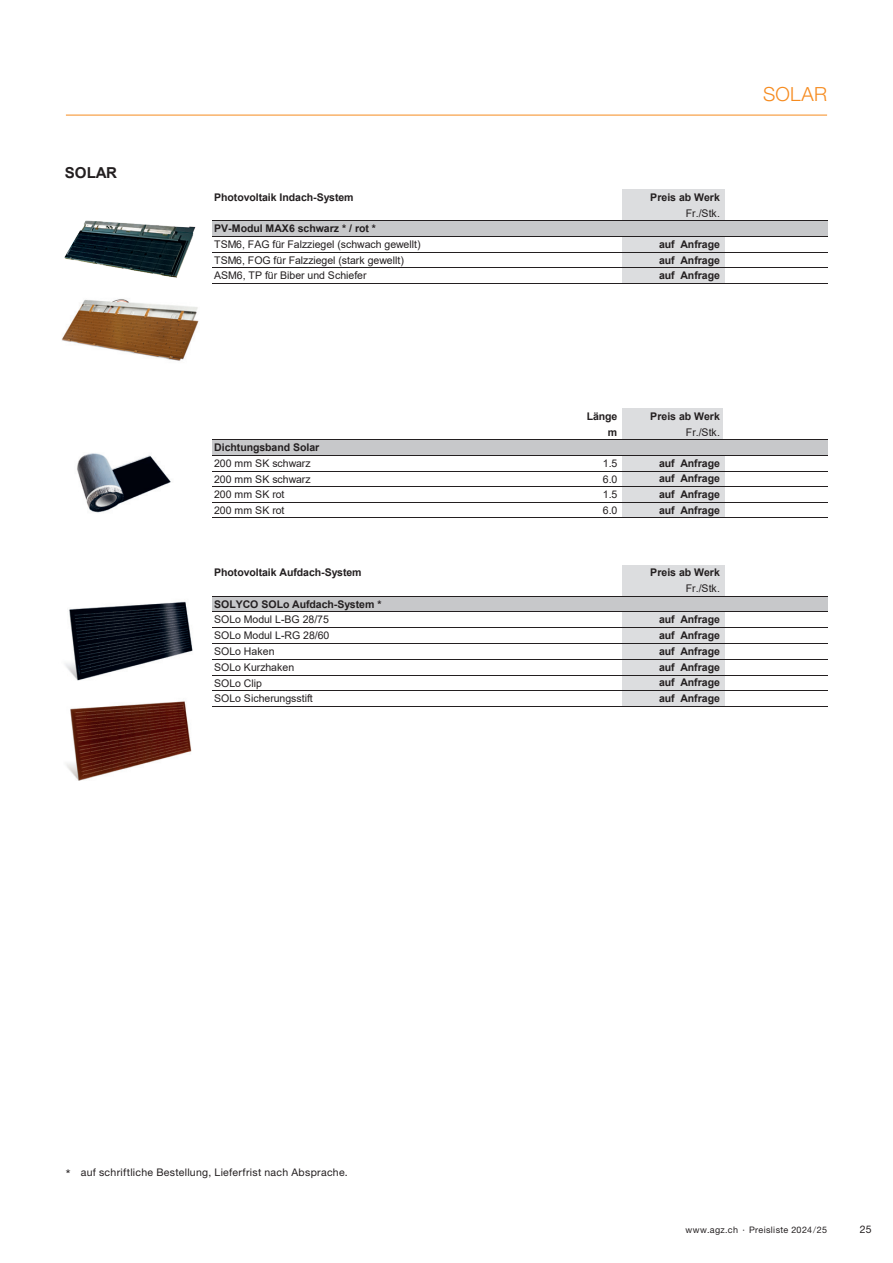
<style>
.page{position:relative;width:893px;height:1263px;background:#fff}
.page>*{position:absolute;margin:0;border:0;box-sizing:border-box;transform-origin:0 0}
.t1{font:300 19.5px "Helvetica Neue LT Std";letter-spacing:.01em;color:#f68b1f}
.t2{font:700 15.15px "Arial";color:#231f20}
.t3{font:700 10.5px "Arial";letter-spacing:-.005em;color:#231f20}
.t4{font:10.5px "Arial";letter-spacing:-.005em;color:#231f20}
.t5{font:10.5px "Helvetica Neue LT Std";letter-spacing:.03em;color:#231f20}
.t6{font:9px "Helvetica Neue LT Std";letter-spacing:.04em;color:#231f20}
.s1{font-size:13.5px}
.s2{font-weight:300}
</style>
<div class="page">
<hr style="left:66px;top:115px;width:761px;height:1px;background:#f68b1f">
<div style="left:622px;top:189px;width:103px;height:32px;background:#dcdddf"></div>
<div style="left:212px;top:221px;width:615px;height:16px;background:#c7c8ca"></div>
<div style="left:622px;top:236px;width:103px;height:16px;background:#dcdddf"></div>
<div style="left:622px;top:252px;width:103px;height:16px;background:#dcdddf"></div>
<div style="left:622px;top:268px;width:103px;height:15px;background:#dcdddf"></div>
<div style="left:622px;top:408px;width:100px;height:16px;background:#dcdddf"></div>
<div style="left:622px;top:424px;width:100px;height:16px;background:#dcdddf"></div>
<div style="left:212px;top:440px;width:615px;height:15px;background:#c7c8ca"></div>
<div style="left:622px;top:455px;width:103px;height:16px;background:#dcdddf"></div>
<div style="left:622px;top:471px;width:103px;height:16px;background:#dcdddf"></div>
<div style="left:622px;top:487px;width:103px;height:15px;background:#dcdddf"></div>
<div style="left:622px;top:502px;width:103px;height:16px;background:#dcdddf"></div>
<div style="left:622px;top:565px;width:103px;height:16px;background:#dcdddf"></div>
<div style="left:622px;top:580px;width:103px;height:16px;background:#dcdddf"></div>
<div style="left:212px;top:596px;width:615px;height:16px;background:#c7c8ca"></div>
<div style="left:622px;top:612px;width:103px;height:15px;background:#dcdddf"></div>
<div style="left:622px;top:627px;width:103px;height:16px;background:#dcdddf"></div>
<div style="left:622px;top:643px;width:103px;height:16px;background:#dcdddf"></div>
<div style="left:622px;top:659px;width:103px;height:16px;background:#dcdddf"></div>
<div style="left:622px;top:675px;width:103px;height:16px;background:#dcdddf"></div>
<div style="left:622px;top:691px;width:103px;height:15px;background:#dcdddf"></div>
<hr style="left:212px;top:221px;width:615px;height:1px;background:#231f20">
<hr style="left:212px;top:236px;width:615px;height:1px;background:#231f20">
<hr style="left:212px;top:252px;width:615px;height:1px;background:#231f20">
<hr style="left:212px;top:268px;width:615px;height:1px;background:#231f20">
<hr style="left:212px;top:283px;width:615px;height:1px;background:#231f20">
<hr style="left:212px;top:440px;width:615px;height:1px;background:#231f20">
<hr style="left:212px;top:455px;width:615px;height:1px;background:#231f20">
<hr style="left:212px;top:471px;width:615px;height:1px;background:#231f20">
<hr style="left:212px;top:487px;width:615px;height:1px;background:#231f20">
<hr style="left:212px;top:502px;width:615px;height:1px;background:#231f20">
<hr style="left:212px;top:518px;width:615px;height:1px;background:#231f20">
<hr style="left:212px;top:596px;width:615px;height:1px;background:#231f20">
<hr style="left:212px;top:612px;width:615px;height:1px;background:#231f20">
<hr style="left:212px;top:627px;width:615px;height:1px;background:#231f20">
<hr style="left:212px;top:643px;width:615px;height:1px;background:#231f20">
<hr style="left:212px;top:659px;width:615px;height:1px;background:#231f20">
<hr style="left:212px;top:675px;width:615px;height:1px;background:#231f20">
<hr style="left:212px;top:691px;width:615px;height:1px;background:#231f20">
<hr style="left:212px;top:706px;width:615px;height:1px;background:#231f20">
<img style="left:61px;top:299px;width:138px;height:62px">
<img style="left:64px;top:220px;width:132px;height:58px">
<img style="left:65px;top:601px;width:128px;height:80px">
<img style="left:66px;top:701px;width:126px;height:80px">
<img style="left:77px;top:453px;width:94px;height:60px">
<h2 class="t2" style="left:65px;top:162px;width:54px">SOLAR</h2>
<p class="t3" style="left:214px;top:190px;width:141px">Photovoltaik Indach-System</p>
<p class="t3" style="left:650px;top:190px;width:71px">Preis ab Werk</p>
<p class="t4" style="left:686px;top:206px;width:36px">Fr./Stk.</p>
<p class="t3" style="left:214px;top:221px;width:163px">PV-Modul MAX6 schwarz * / rot *</p>
<p class="t4" style="left:214px;top:237px;width:208px">TSM6, FAG für Falzziegel (schwach gewellt)</p>
<p class="t3" style="left:659px;top:237px;width:62px">auf Anfrage</p>
<p class="t4" style="left:214px;top:253px;width:191px">TSM6, FOG für Falzziegel (stark gewellt)</p>
<p class="t3" style="left:659px;top:252px;width:62px">auf Anfrage</p>
<p class="t4" style="left:214px;top:268px;width:154px">ASM6, TP für Biber und Schiefer</p>
<p class="t3" style="left:659px;top:268px;width:62px">auf Anfrage</p>
<h1 class="t1" style="left:763px;top:82px;width:65px">SOLAR</h1>
<p class="t3" style="left:587px;top:409px;width:32px">Länge</p>
<p class="t3" style="left:650px;top:409px;width:71px">Preis ab Werk</p>
<p class="t3" style="left:608px;top:424px;width:11px">m</p>
<p class="t4" style="left:686px;top:425px;width:36px">Fr./Stk.</p>
<p class="t3" style="left:214px;top:440px;width:107px">Dichtungsband Solar</p>
<p class="t4" style="left:214px;top:456px;width:98px">200 mm SK schwarz</p>
<p class="t4" style="left:603px;top:456px;width:16px">1.5</p>
<p class="t3" style="left:659px;top:456px;width:62px">auf Anfrage</p>
<p class="t4" style="left:214px;top:472px;width:98px">200 mm SK schwarz</p>
<p class="t4" style="left:603px;top:472px;width:16px">6.0</p>
<p class="t3" style="left:659px;top:471px;width:62px">auf Anfrage</p>
<p class="t4" style="left:214px;top:487px;width:72px">200 mm SK rot</p>
<p class="t4" style="left:603px;top:487px;width:16px">1.5</p>
<p class="t3" style="left:659px;top:487px;width:62px">auf Anfrage</p>
<p class="t4" style="left:214px;top:503px;width:72px">200 mm SK rot</p>
<p class="t4" style="left:603px;top:503px;width:16px">6.0</p>
<p class="t3" style="left:659px;top:503px;width:62px">auf Anfrage</p>
<p class="t3" style="left:214px;top:565px;width:149px">Photovoltaik Aufdach-System</p>
<p class="t3" style="left:650px;top:565px;width:71px">Preis ab Werk</p>
<p class="t4" style="left:686px;top:581px;width:36px">Fr./Stk.</p>
<p class="t3" style="left:214px;top:596px;width:169px">SOLYCO SOLo Aufdach-System *</p>
<p class="t4" style="left:214px;top:612px;width:116px">SOLo Modul L-BG 28/75</p>
<p class="t3" style="left:659px;top:612px;width:62px">auf Anfrage</p>
<p class="t4" style="left:214px;top:628px;width:117px">SOLo Modul L-RG 28/60</p>
<p class="t3" style="left:659px;top:628px;width:62px">auf Anfrage</p>
<p class="t4" style="left:214px;top:644px;width:62px">SOLo Haken</p>
<p class="t3" style="left:659px;top:644px;width:62px">auf Anfrage</p>
<p class="t4" style="left:214px;top:660px;width:82px">SOLo Kurzhaken</p>
<p class="t3" style="left:659px;top:660px;width:62px">auf Anfrage</p>
<p class="t4" style="left:214px;top:676px;width:50px">SOLo Clip</p>
<p class="t3" style="left:659px;top:675px;width:62px">auf Anfrage</p>
<p class="t4" style="left:214px;top:691px;width:100px">SOLo Sicherungsstift</p>
<p class="t3" style="left:659px;top:691px;width:62px">auf Anfrage</p>
<p class="t5" style="left:66px;top:1166px;width:283px"><span class="s1">*</span> auf schriftliche Bestellung, Lieferfrist nach Absprache.</p>
<p class="t6" style="left:685px;top:1225px;width:143px">www.agz.ch · Preisliste 2024<span class="s2">/</span>25</p>
<p class="t5" style="left:860px;top:1223px;width:13px">25</p>
</div>
